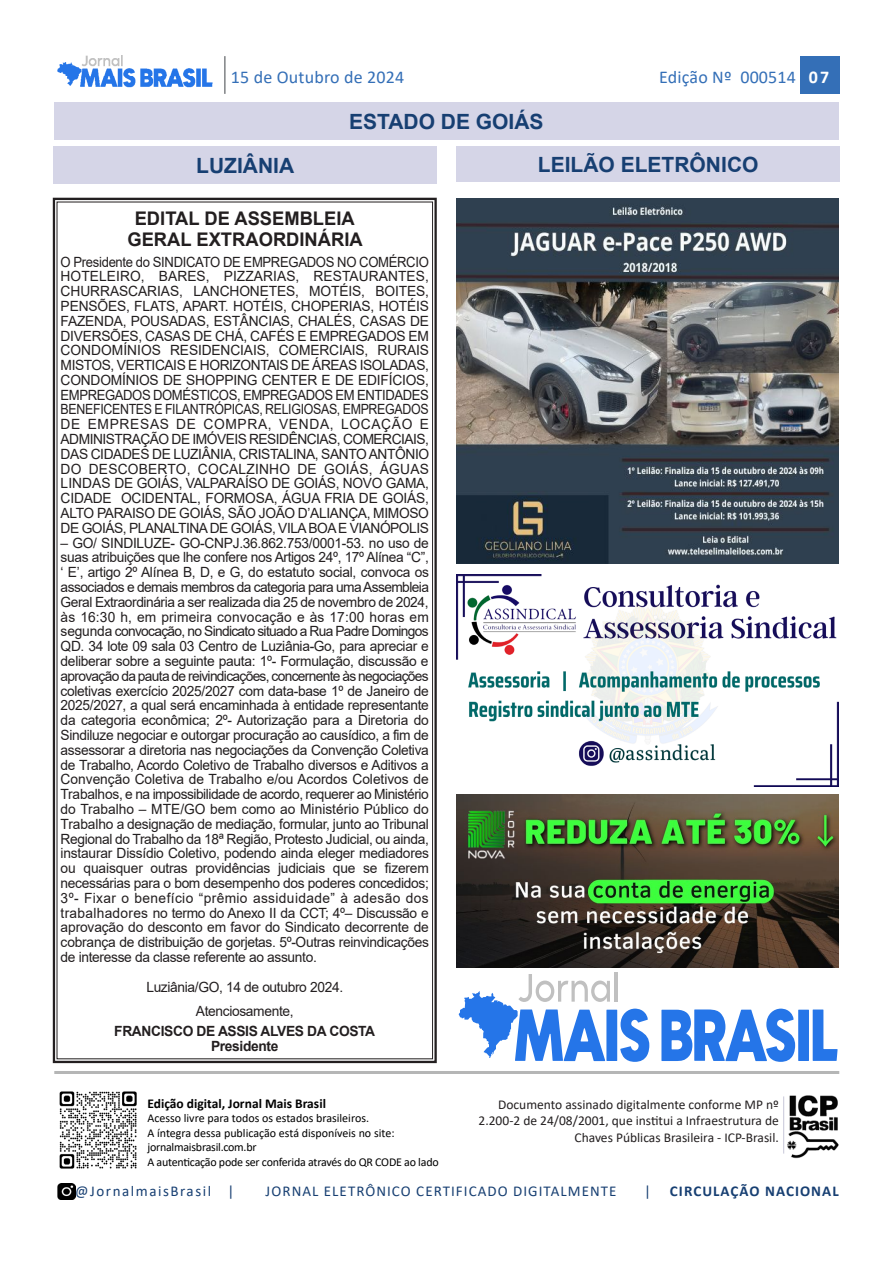
<style>
.page{position:relative;width:893px;height:1263px;background:#fff}
.page>*{position:absolute;margin:0;border:0;box-sizing:border-box;transform-origin:0 0}
.t1{font:700 21px "Arial";color:#173f72}
.t2{font:700 18.75px/21.3px "Arial";color:#231f20;text-align:center}
.t3{font:18px "Calibri";letter-spacing:.01em;color:#346fb7}
.t4{font:15px "Calibri";letter-spacing:.07em;color:#173f72}
.t5{font:15px "Calibri";letter-spacing:.105em;color:#173f72}
.t6{font:700 15px "Calibri";letter-spacing:.07em;color:#173f72}
.t7{font:14.1px/14.9px "Arial";letter-spacing:-.025em;color:#231f20;text-align:justify}
.t8{font:14.1px/14.9px "Arial";letter-spacing:-.025em;color:#231f20;text-align:justify;scale:.93 1}
.t9{font:700 14.1px/14.9px "Arial";letter-spacing:-.025em;color:#231f20;text-align:center}
.t10{font:13.5px/16.2px "Calibri";color:#231f20;text-align:right}
.t11{font:700 13.5px "Calibri";color:#000}
.t12{font:12px/14.4px "Calibri";letter-spacing:-.01em;color:#000}
.s1{font-weight:700;color:#fff}
</style>
<div class="page">
<div style="left:800px;top:56px;width:40px;height:38px;background:#346fb7"></div>
<hr style="left:224px;top:56px;width:2px;height:38px;background:#808285">
<img style="left:57px;top:56px;width:156px;height:32px">
<img style="left:59px;top:1091px;width:78px;height:78px">
<img style="left:57px;top:1184px;width:18px;height:16px">
<hr style="left:54px;top:1071px;width:785px;height:3px;background:#b5b6b6">
<img style="left:783px;top:1095px;width:56px;height:64px">
<hr style="left:783px;top:1096px;width:1px;height:57px;background:#c7c7d9">
<div style="left:54px;top:102px;width:785px;height:38px;background:#d5d5e7"></div>
<div style="left:456px;top:146px;width:384px;height:36px;background:#d5d5e7"></div>
<hr style="left:615px;top:972px;width:3px;height:30px;background:#c0c0c0">
<svg style="left:459px;top:974px;width:151px;height:87px"></svg>
<div style="left:606px;top:1010px;width:11px;height:51px;background:#2575e8"></div>
<svg style="left:620px;top:1008px;width:29px;height:54px"></svg>
<svg style="left:661px;top:1008px;width:134px;height:54px"></svg>
<div style="left:798px;top:1010px;width:11px;height:51px;background:#2575e8"></div>
<svg style="left:813px;top:1009px;width:25px;height:52px"></svg>
<div style="left:53px;top:146px;width:384px;height:38px;background:#d5d5e7"></div>
<img style="left:456px;top:198px;width:382px;height:365px">
<div style="left:53px;top:198px;width:384px;height:865px;border:2px solid #231f20"></div>
<img style="left:456px;top:574px;width:382px;height:212px">
<img style="left:456px;top:794px;width:382px;height:173px">
<p class="t3" style="left:231px;top:65px;width:175px">15 de Outubro de 2024</p>
<p class="t3" style="left:659px;top:65px;width:172px">Edição Nº 000514 <span class="s1">07</span></p>
<h1 class="t1" style="left:349px;top:106px;width:196px">ESTADO DE GOIÁS</h1>
<h1 class="t1" style="left:196px;top:150px;width:99px">LUZIÂNIA</h1>
<h1 class="t1" style="left:538px;top:149px;width:222px">LEILÃO ELETRÔNICO</h1>
<h2 class="t2" style="left:127px;top:208px;width:237px">EDITAL DE ASSEMBLEIA<br>GERAL EXTRAORDINÁRIA</h2>
<p class="t8" style="left:61px;top:254px;width:398px">O Presidente do SINDICATO DE EMPREGADOS NO COMÉRCIO HOTELEIRO, BARES, PIZZARIAS, RESTAURANTES, CHURRASCARIAS, LANCHONETES, MOTÉIS, BOITES, PENSÕES, FLATS, APART. HOTÉIS, CHOPERIAS, HOTÉIS FAZENDA, POUSADAS, ESTÂNCIAS, CHALÉS, CASAS DE DIVERSÕES, CASAS DE CHÁ, CAFÉS E EMPREGADOS EM CONDOMÍNIOS RESIDENCIAIS, COMERCIAIS, RURAIS MISTOS, VERTICAIS E HORIZONTAIS DE ÁREAS ISOLADAS, CONDOMÍNIOS DE SHOPPING CENTER E DE EDIFÍCIOS, EMPREGADOS DOMÉSTICOS, EMPREGADOS EM ENTIDADES BENEFICENTES E FILANTRÓPICAS, RELIGIOSAS, EMPREGADOS DE EMPRESAS DE COMPRA, VENDA, LOCAÇÃO E ADMINISTRAÇÃO DE IMÓVEIS RESIDÊNCIAS, COMERCIAIS, DAS CIDADES DE LUZIÂNIA, CRISTALINA, SANTO ANTÔNIO DO DESCOBERTO, COCALZINHO DE GOIÁS, ÁGUAS LINDAS DE GOIÁS, VALPARAÍSO DE GOIÁS, NOVO GAMA, CIDADE OCIDENTAL, FORMOSA, ÁGUA FRIA DE GOIÁS, ALTO PARAISO DE GOIÁS, SÃO JOÃO D’ALIANÇA, MIMOSO DE GOIÁS, PLANALTINA DE GOIÁS, VILA BOA E VIANÓPOLIS</p>
<p class="t7" style="left:61px;top:535px;width:370px">– GO/ SINDILUZE- GO-CNPJ.36.862.753/0001-53. no uso de suas atribuições que lhe confere nos Artigos 24º, 17º Alínea “C”, ‘ E’, artigo 2º Alínea B, D, e G, do estatuto social, convoca os associados e demais membros da categoria para uma Assembleia Geral Extraordinária a ser realizada dia 25 de novembro de 2024, às 16:30 h, em primeira convocação e às 17:00 horas em segunda convocação, no Sindicato situado a Rua Padre Domingos QD. 34 lote 09 sala 03 Centro de Luziânia-Go, para apreciar e deliberar sobre a seguinte pauta: 1º- Formulação, discussão e aprovação da pauta de reivindicações, concernente às negociações coletivas exercício 2025/2027 com data-base 1º de Janeiro de 2025/2027, a qual será encaminhada à entidade representante da categoria econômica; 2º- Autorização para a Diretoria do Sindiluze negociar e outorgar procuração ao causídico, a fim de assessorar a diretoria nas negociações da Convenção Coletiva de Trabalho, Acordo Coletivo de Trabalho diversos e Aditivos a Convenção Coletiva de Trabalho e/ou Acordos Coletivos de Trabalhos, e na impossibilidade de acordo, requerer ao Ministério do Trabalho – MTE/GO bem como ao Ministério Público do Trabalho a designação de mediação, formular, junto ao Tribunal Regional do Trabalho da 18ª Região, Protesto Judicial, ou ainda, instaurar Dissídio Coletivo, podendo ainda eleger mediadores ou quaisquer outras providências judiciais que se fizerem necessárias para o bom desempenho dos poderes concedidos; 3º- Fixar o benefício “prêmio assiduidade” à adesão dos trabalhadores no termo do Anexo II da CCT; 4º– Discussão e aprovação do desconto em favor do Sindicato decorrente de cobrança de distribuição de gorjetas. 5º-Outras reinvindicações de interesse da classe referente ao assunto.</p>
<p class="t7" style="left:146px;top:974px;width:198px;line-height:24.2px;text-align:center">Luziânia/GO, 14 de outubro 2024.<br>Atenciosamente,</p>
<p class="t9" style="left:114px;top:1024px;width:262px">FRANCISCO DE ASSIS ALVES DA COSTA<br>Presidente</p>
<p class="t11" style="left:147px;top:1094px;width:180px">Edição digital, Jornal Mais Brasil</p>
<p class="t12" style="left:147px;top:1111px;width:293px">Acesso livre para todos os estados brasileiros.<br>A íntegra dessa publicação está disponíveis no site: jornalmaisbrasil.com.br<br>A autenticação pode ser conferida através do QR CODE ao lado</p>
<p class="t10" style="left:479px;top:1096px;width:302px">Documento assinado digitalmente conforme MP nº<br>2.200-2 de 24/08/2001, que institui a Infraestrutura de<br>Chaves Públicas Brasileira - ICP-Brasil.</p>
<p class="t5" style="left:75px;top:1181px;width:161px">@JornalmaisBrasil |</p>
<p class="t4" style="left:266px;top:1181px;width:352px">JORNAL ELETRÔNICO CERTIFICADO DIGITALMENTE</p>
<p class="t4" style="left:644px;top:1181px;width:8px">|</p>
<p class="t6" style="left:670px;top:1181px;width:170px">CIRCULAÇÃO NACIONAL</p>
</div>
